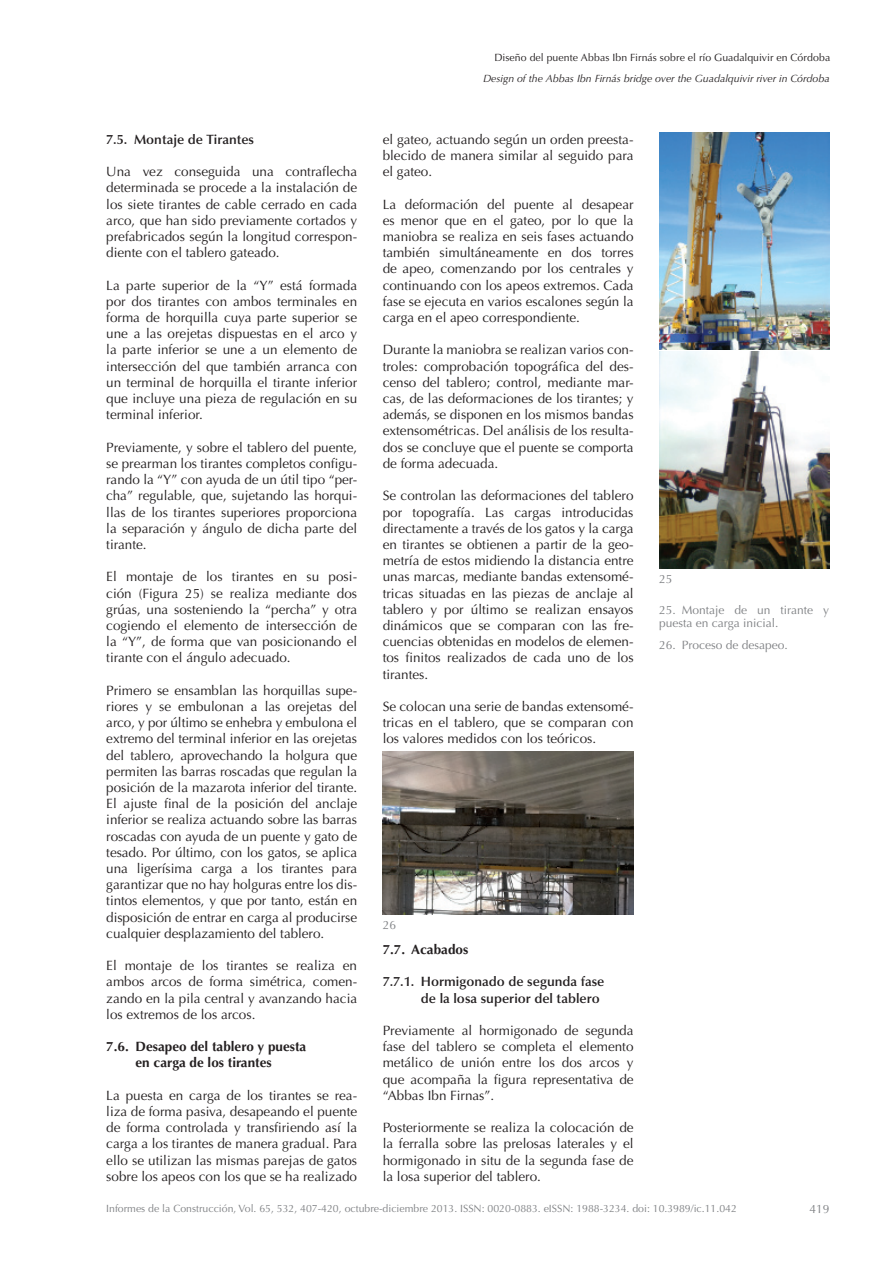
<style>
.page{position:relative;width:893px;height:1263px;background:#fff}
.page>*{position:absolute;margin:0;border:0;box-sizing:border-box;transform-origin:0 0}
.Parrafo_Texto-Optima{font:13.5px/16.2px "Optima LT Std";color:#231f20;text-align:justify}
.Parrafo_Texto-Optima-2{font:600 13.5px/16.2px "Optima LT Std";color:#231f20}
.Parrafo_Texto-Optima-3{font:700 13.5px/16.2px "Optima LT Std";color:#231f20;text-align:center}
.Parrafo_Texto-Optima-4{font:12px/13.5px "Optima LT Std";color:#808285}
.t1{font:10.5px "Optima LT Std";color:#808285}
.t2{font:italic 10.5px "Optima LT Std";color:#231f20}
.t3{font:10.5px "Optima LT Std";letter-spacing:.005em;color:#231f20}
</style>
<div class="page">
<img style="left:383px;top:751px;width:251px;height:164px">
<img style="left:659px;top:133px;width:170px;height:216px">
<img style="left:659px;top:351px;width:170px;height:218px">
<p class="Parrafo_Texto-Optima-2" style="left:106px;top:131px;width:149px">7.5. Montaje de Tirantes</p>
<p class="Parrafo_Texto-Optima" style="left:106px;top:164px;width:252px">Una vez conseguida una contraflecha determinada se procede a la instalación de los siete tirantes de cable cerrado en cada arco, que han sido previamente cortados y prefabricados según la longitud correspon&shy;diente con el tablero gateado.</p>
<p class="Parrafo_Texto-Optima" style="left:106px;top:277px;width:252px">La parte superior de la “Y” está formada por dos tirantes con ambos terminales en forma de horquilla cuya parte superior se une a las orejetas dispuestas en el arco y la parte inferior se une a un elemento de intersección del que también arranca con un terminal de horquilla el tirante inferior que incluye una pieza de regulación en su terminal inferior.</p>
<p class="Parrafo_Texto-Optima" style="left:106px;top:439px;width:252px">Previamente, y sobre el tablero del puente, se prearman los tirantes completos configu&shy;rando la “Y” con ayuda de un útil tipo “per&shy;cha” regulable, que, sujetando las horqui&shy;llas de los tirantes superiores proporciona la separación y ángulo de dicha parte del tirante.</p>
<p class="Parrafo_Texto-Optima" style="left:106px;top:569px;width:252px">El montaje de los tirantes en su posi&shy;ción (Figura 25) se realiza mediante dos grúas, una sosteniendo la “percha” y otra cogiendo el elemento de intersección de la “Y”, de forma que van posicionando el tirante con el ángulo adecuado.</p>
<p class="Parrafo_Texto-Optima" style="left:106px;top:682px;width:252px">Primero se ensamblan las horquillas supe&shy;riores y se embulonan a las orejetas del arco, y por último se enhebra y embulona el extremo del terminal inferior en las orejetas del tablero, aprovechando la holgura que permiten las barras roscadas que regulan la posición de la mazarota inferior del tirante.<br>El ajuste final de la posición del anclaje inferior se realiza actuando sobre las barras roscadas con ayuda de un puente y gato de tesado. Por último, con los gatos, se aplica una ligerísima carga a los tirantes para garantizar que no hay holguras entre los dis&shy;tintos elementos, y que por tanto, están en disposición de entrar en carga al producirse cualquier desplazamiento del tablero.</p>
<p class="Parrafo_Texto-Optima" style="left:106px;top:958px;width:252px">El montaje de los tirantes se realiza en ambos arcos de forma simétrica, comen&shy;zando en la pila central y avanzando hacia los extremos de los arcos.</p>
<p class="Parrafo_Texto-Optima-3" style="left:106px;top:1039px;width:202px">7.6. Desapeo del tablero y puesta en carga de los tirantes</p>
<p class="Parrafo_Texto-Optima" style="left:106px;top:1087px;width:252px">La puesta en carga de los tirantes se rea&shy;liza de forma pasiva, desapeando el puente de forma controlada y transfiriendo así la carga a los tirantes de manera gradual. Para ello se utilizan las mismas parejas de gatos sobre los apeos con los que se ha realizado</p>
<p class="t3" style="left:494px;top:51px;width:337px">Diseño del puente Abbas Ibn Firnás sobre el río Guadalquivir en Córdoba</p>
<p class="t2" style="left:483px;top:73px;width:348px">Design of the Abbas Ibn Firnás bridge over the Guadalquivir river in Córdoba</p>
<p class="Parrafo_Texto-Optima" style="left:383px;top:131px;width:252px">el gateo, actuando según un orden preesta&shy;blecido de manera similar al seguido para el gateo.</p>
<p class="Parrafo_Texto-Optima" style="left:383px;top:196px;width:252px">La deformación del puente al desapear es menor que en el gateo, por lo que la maniobra se realiza en seis fases actuando también simultáneamente en dos torres de apeo, comenzando por los centrales y continuando con los apeos extremos. Cada fase se ejecuta en varios escalones según la carga en el apeo correspondiente.</p>
<p class="Parrafo_Texto-Optima" style="left:383px;top:342px;width:252px">Durante la maniobra se realizan varios con&shy;troles: comprobación topográfica del des&shy;censo del tablero; control, mediante mar&shy;cas, de las deformaciones de los tirantes; y además, se disponen en los mismos bandas extensométricas. Del análisis de los resulta&shy;dos se concluye que el puente se comporta de forma adecuada.</p>
<p class="Parrafo_Texto-Optima" style="left:383px;top:488px;width:252px">Se controlan las deformaciones del tablero por topografía. Las cargas introducidas directamente a través de los gatos y la carga en tirantes se obtienen a partir de la geo&shy;metría de estos midiendo la distancia entre unas marcas, mediante bandas extensomé&shy;tricas situadas en las piezas de anclaje al tablero y por último se realizan ensayos dinámicos que se comparan con las fre&shy;cuencias obtenidas en modelos de elemen&shy;tos finitos realizados de cada uno de los tirantes.</p>
<p class="Parrafo_Texto-Optima" style="left:383px;top:698px;width:252px">Se colocan una serie de bandas extensomé&shy;tricas en el tablero, que se comparan con los valores medidos con los teóricos.</p>
<p class="Parrafo_Texto-Optima-4" style="left:659px;top:572px;width:15px">25</p>
<p class="Parrafo_Texto-Optima-4" style="left:659px;top:603px;width:172px">25. Montaje de un tirante y puesta en carga inicial.</p>
<p class="Parrafo_Texto-Optima-4" style="left:659px;top:639px;width:130px">26. Proceso de desapeo.</p>
<p class="Parrafo_Texto-Optima-4" style="left:383px;top:918px;width:15px">26</p>
<p class="Parrafo_Texto-Optima-3" style="left:383px;top:941px;width:87px">7.7. Acabados</p>
<p class="Parrafo_Texto-Optima-2" style="left:421px;top:974px;width:185px;text-indent:-38px">7.7.1. Hormigonado de segunda fase de la losa superior del tablero</p>
<p class="Parrafo_Texto-Optima" style="left:383px;top:1022px;width:252px">Previamente al hormigonado de segunda fase del tablero se completa el elemento metálico de unión entre los dos arcos y que acompaña la figura representativa de “Abbas Ibn Firnas”.</p>
<p class="Parrafo_Texto-Optima" style="left:383px;top:1120px;width:252px">Posteriormente se realiza la colocación de la ferralla sobre las prelosas laterales y el hormigonado in situ de la segunda fase de la losa superior del tablero.</p>
<p class="t1" style="left:106px;top:1203px;width:632px">Informes de la Construcción, Vol. 65, 532, 407-420, octubre-diciembre 2013. ISSN: 0020-0883. eISSN: 1988-3234. doi: 10.3989/ic.11.042</p>
<p class="Parrafo_Texto-Optima-4" style="left:809px;top:1203px;width:22px">419</p>
</div>
